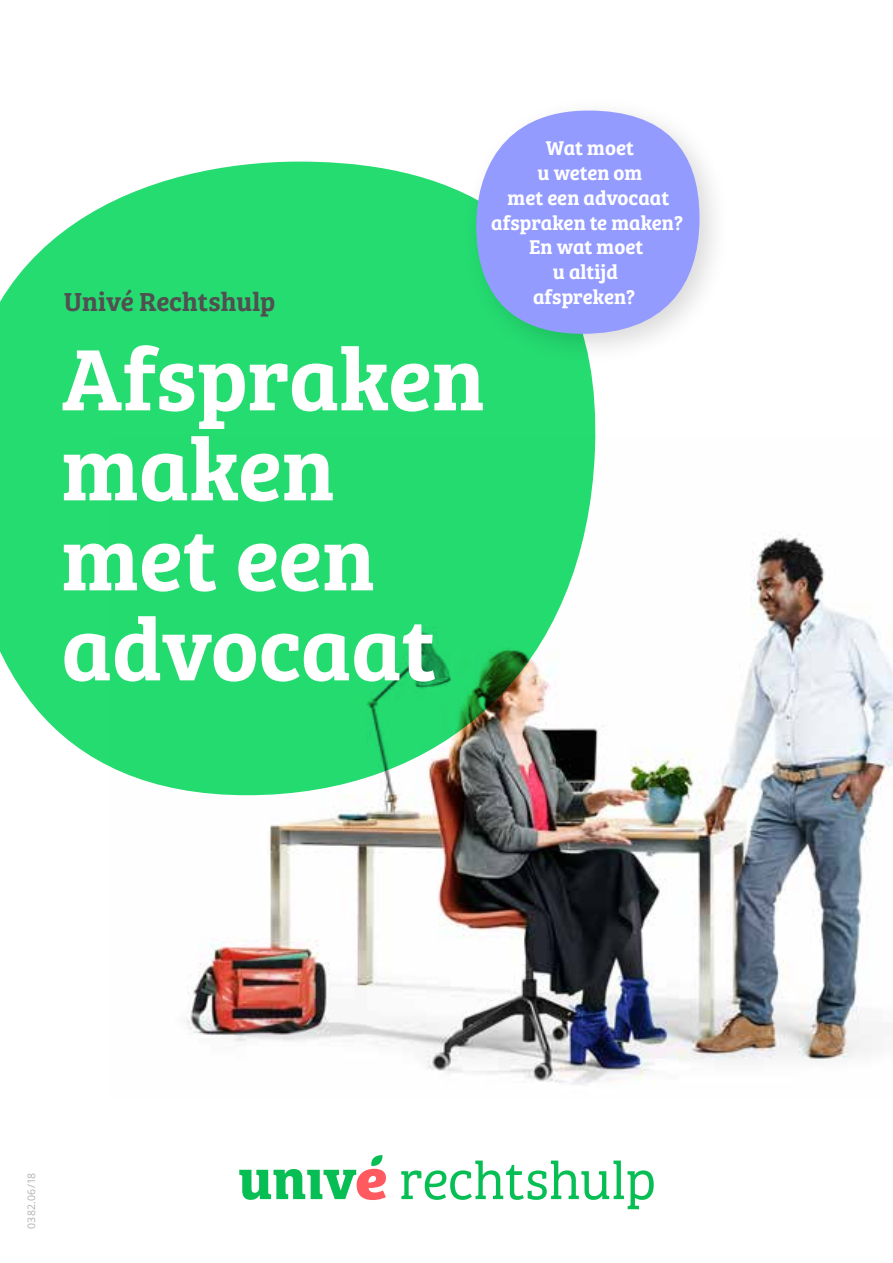
<style>
.page{position:relative;width:893px;height:1263px;background:#fff}
.page>*{position:absolute;margin:0;border:0;box-sizing:border-box;transform-origin:0 0}
.t1{font:90px/90px "Bree Serif Sb";color:#fff}
.t2{font:27px "Bree Serif Sb";color:#505050}
.t3{font:20.7px/24.8px "Bree Serif Sb";color:#fff;text-align:center}
.t4{font:10.5px "Open Sans";letter-spacing:.025em;color:#b2b2b2}
</style>
<div class="page">
<img style="left:186px;top:531px;width:707px;height:554px">
<svg style="left:0;top:162px;width:605px;height:633px;fill:#25dc71"></svg>
<svg style="left:239px;top:1155px;width:147px;height:45px"></svg>
<svg style="left:401px;top:1160px;width:253px;height:49px"></svg>
<div style="left:461px;top:95px;width:271px;height:272px;background:#000;opacity:.15"></div>
<div style="left:476px;top:110px;width:224px;height:224px;background:#949bff;border-radius:108px"></div>
<h2 class="t2" style="left:64px;top:281px;width:213px">Univé Rechtshulp</h2>
<h1 class="t1" style="left:62px;top:329px;width:425px">Afspraken maken met een advocaat</h1>
<p class="t3" style="left:491px;top:135px;width:193px">Wat moet<br>u weten om<br>met een advocaat afspraken te maken?<br>En wat moet<br>u altijd<br>afspreken?</p>
<p class="t4" style="left:24px;top:1229px;width:58px;rotate:-90deg">0382.06/18</p>
</div>
